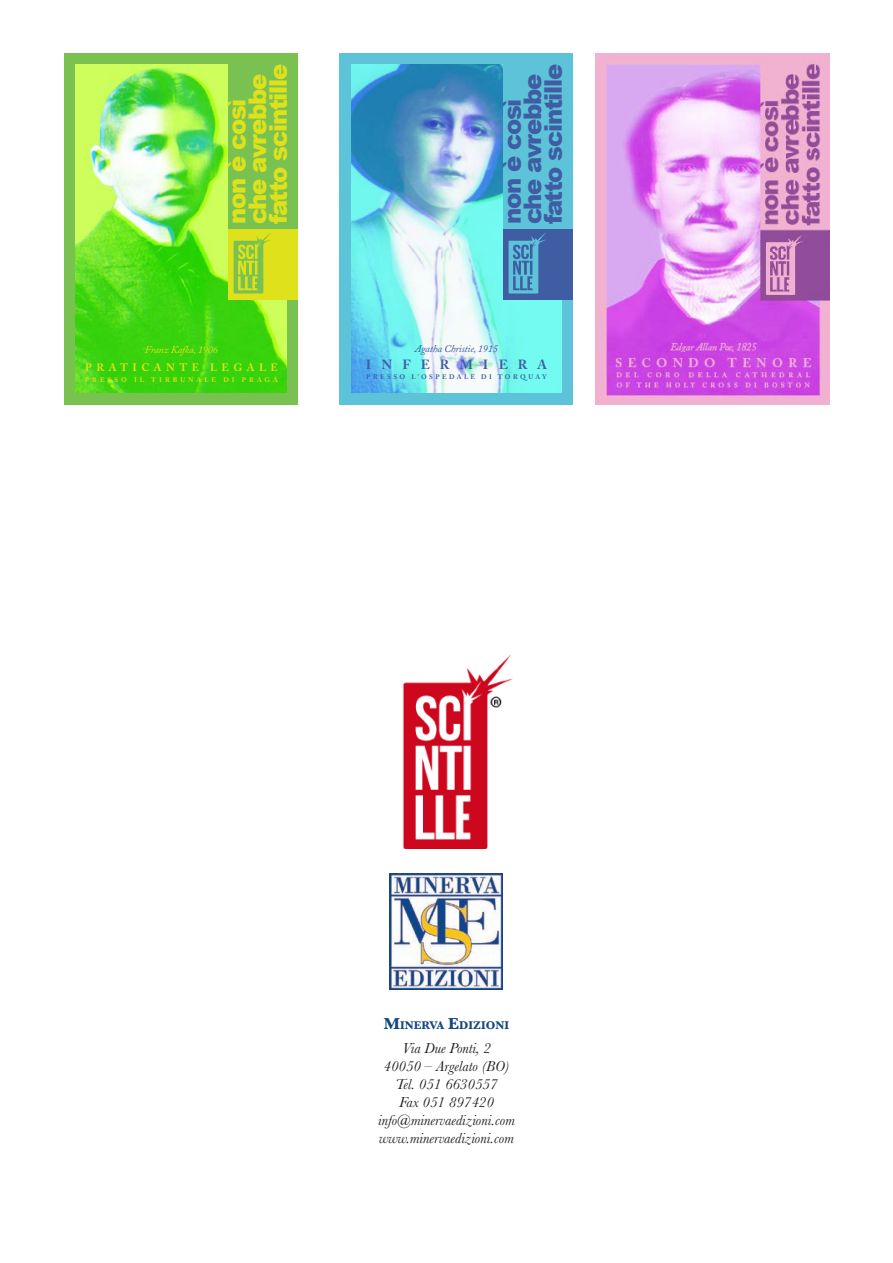
<style>
.page{position:relative;width:893px;height:1263px;background:#fff}
.page>*{position:absolute;margin:0;border:0;box-sizing:border-box;transform-origin:0 0}
.t1{font:900 24.3px/20.5px "Arial";letter-spacing:-.05em;color:#dfe21a}
.t2{font:900 24.3px/20.5px "Arial";letter-spacing:-.05em;color:#405da3}
.t3{font:italic 15px/18px "Baskerville";color:#231f20;text-align:center}
.t4{font:700 13.2px "Adobe Caslon Pro";letter-spacing:.765em;color:#405da3}
.t5{font:700 11.55px "Baskerville";color:#134680}
.t6{font:700 10.8px "Adobe Caslon Pro";letter-spacing:.415em;color:#dfe21a}
.t7{font:italic 10.35px "Adobe Caslon Pro";letter-spacing:-.02em;color:#405da3}
.t8{font:italic 10.35px "Adobe Caslon Pro";letter-spacing:-.02em;color:#dfe21a}
.t9{font:700 6.6px "Adobe Caslon Pro";letter-spacing:.365em;color:#405da3}
.t10{font:700 6.6px "Adobe Caslon Pro";letter-spacing:.455em;color:#dfe21a}
.s1{font-size:16.5px}
</style>
<div class="page">
<img style="left:402px;top:654px;width:111px;height:195px">
<div style="left:64px;top:53px;width:234px;height:352px;background:#79c252"></div>
<img style="left:76px;top:65px;width:211px;height:328px">
<div style="left:228px;top:53px;width:59px;height:176px;background:#79c252"></div>
<div style="left:228px;top:229px;width:70px;height:70px;background:#dfe21a"></div>
<img style="left:233px;top:233px;width:38px;height:61px">
<div style="left:339px;top:53px;width:234px;height:352px;background:#5dc3d8"></div>
<img style="left:351px;top:65px;width:211px;height:328px">
<div style="left:503px;top:53px;width:59px;height:176px;background:#5dc3d8"></div>
<div style="left:503px;top:229px;width:70px;height:70px;background:#405da3"></div>
<img style="left:508px;top:233px;width:38px;height:61px">
<img style="left:595px;top:54px;width:234px;height:351px">
<img style="left:389px;top:874px;width:114px;height:116px">
<h1 class="t1" style="left:226px;top:224px;width:162px;rotate:-90deg">non è così che avrebbe fatto scintille</h1>
<h1 class="t2" style="left:501px;top:224px;width:162px;rotate:-90deg">non è così che avrebbe fatto scintille</h1>
<p class="t8" style="left:145px;top:344px;width:75px">Franz Kafka, 1906</p>
<p class="t6" style="left:85px;top:361px;width:194px">PRATICANTE LEGALE</p>
<p class="t10" style="left:85px;top:376px;width:194px">PRESSO IL TIRBUNALE DI PRAGA</p>
<p class="t7" style="left:415px;top:342px;width:85px">Agatha Christie, 1915</p>
<p class="t4" style="left:366px;top:357px;width:183px">INFERMIERA</p>
<p class="t9" style="left:366px;top:373px;width:182px">PRESSO L’OSPEDALE DI TORQUAY</p>
<p class="t5" style="left:384px;top:1018px;width:127px"><span class="s1">M</span>INERVA <span class="s1">E</span>DIZIONI</p>
<p class="t3" style="left:378px;top:1040px;width:138px">Via Due Ponti, 2<br>40050 – Argelato (BO)<br>Tel. 051 6630557<br>Fax 051 897420 info@minervaedizioni.com www.minervaedizioni.com</p>
</div>
